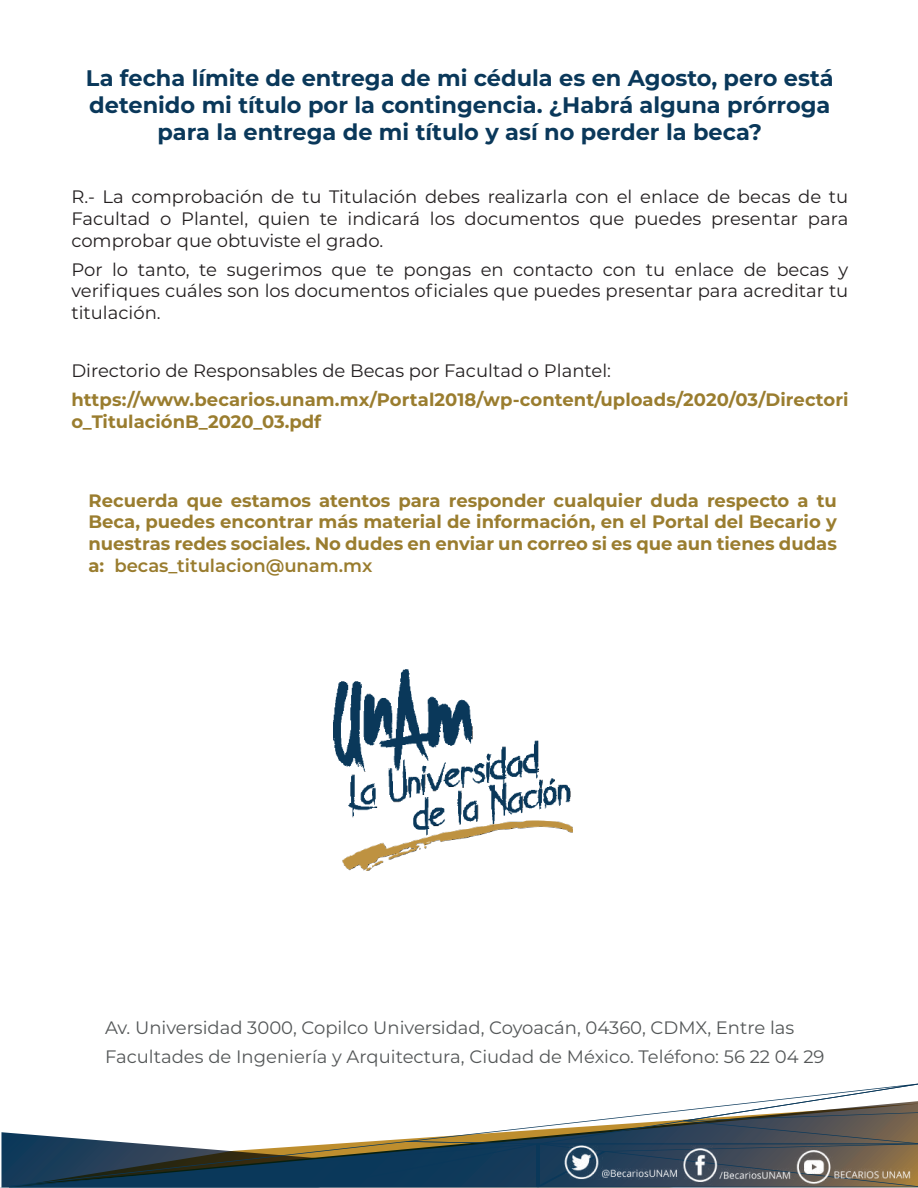
<style>
.page{position:relative;width:918px;height:1188px;background:#fff}
.page>*{position:absolute;margin:0;border:0;box-sizing:border-box;transform-origin:0 0}
.t1{font:700 22.5px/27px "Montserrat";color:#0a385a;text-align:center}
.t2{font:18px/21.6px "Montserrat";color:#231f20;text-align:justify}
.t3{font:700 18px/21.6px "Montserrat";color:#9a7d2f}
.t4{font:18px/29.1px "Montserrat";color:#545758}
.s1{font-weight:600;color:#997c2e}
</style>
<div class="page">
<svg style="left:1px;top:1084px;width:917px;height:103px"></svg>
<img style="left:563px;top:1084px;width:350px;height:104px">
<img style="left:334px;top:669px;width:238px;height:201px">
<p class="t1" style="left:86px;top:63px;width:749px">La fecha límite de entrega de mi cédula es en Agosto, pero está detenido mi título por la contingencia. ¿Habrá alguna prórroga para la entrega de mi título y así no perder la beca?</p>
<p class="t2" style="left:71px;top:186px;width:779px">R.- La comprobación de tu Titulación debes realizarla con el enlace de becas de tu Facultad o Plantel, quien te indicará los documentos que puedes presentar para comprobar que obtuviste el grado.</p>
<p class="t2" style="left:71px;top:258px;width:779px">Por lo tanto, te sugerimos que te pongas en contacto con tu enlace de becas y verifiques cuáles son los documentos oficiales que puedes presentar para acreditar tu titulación.</p>
<p class="t2" style="left:71px;top:359px;width:541px">Directorio de Responsables de Becas por Facultad o Plantel:</p>
<p class="t3" style="left:71px;top:388px;width:779px">https://www.becarios.unam.mx/Portal2018/wp-content/uploads/2020/03/Directori o_TitulaciónB_2020_03.pdf</p>
<p class="t3" style="left:88px;top:489px;width:750px;text-align:justify">Recuerda que estamos atentos para responder cualquier duda respecto a tu Beca, puedes encontrar más material de información, en el Portal del Becario y nuestras redes sociales. No dudes en enviar un correo si es que aun tienes dudas a: <span class="s1">becas_titulacion@unam.mx</span></p>
<p class="t4" style="left:105px;top:1012px;width:721px">Av. Universidad 3000, Copilco Universidad, Coyoacán, 04360, CDMX, Entre las<br>Facultades de Ingeniería y Arquitectura, Ciudad de México. Teléfono: 56 22 04 29</p>
</div>
